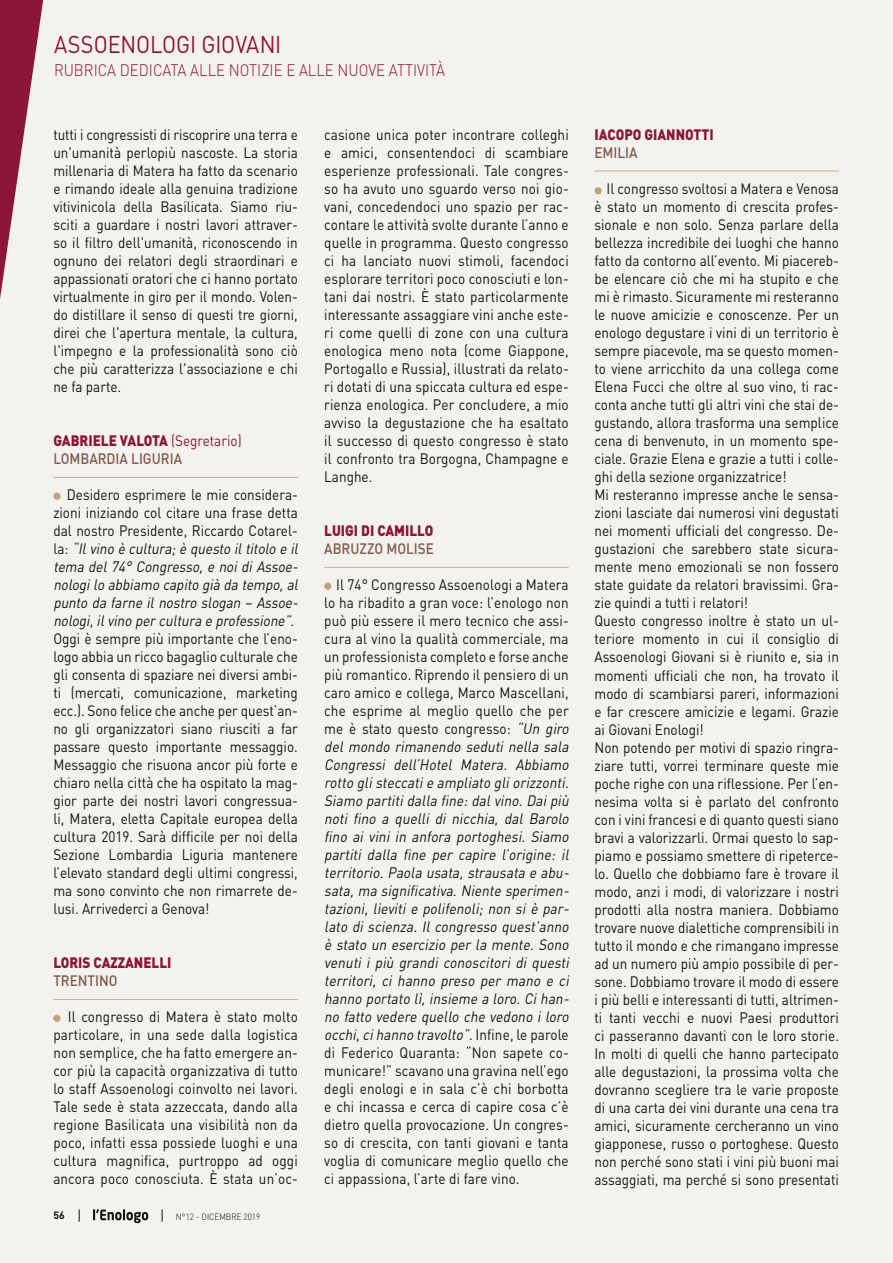
<style>
.page{position:relative;width:893px;height:1263px;background:#f3f2ee}
.page>*{position:absolute;margin:0;border:0;box-sizing:border-box;transform-origin:0 0}
.t1{font:24px "DIN";letter-spacing:-.01em;color:#8c1538;scale:.9 1}
.t2{font:300 16.5px "DIN";color:#8c1538;scale:.9 1}
.t3{font:15px/18px "DIN";color:#121212;text-align:justify;scale:.9 1}
.t4{font:italic 15px/18px "DIN";color:#121212;scale:.9 1}
.t5{font:500 15px/18px "DIN";color:#815a4d;scale:.9 1}
.t6{font:900 15px "DIN";color:#8c1538;scale:.9 1}
.t7{font:700 10.5px "DIN";color:#121212}
.t8{font:300 9px "DIN";color:#121212;scale:.9 1}
.s1{font-weight:900;color:#8c1538}
.s2{font-weight:400;color:#8c1538}
.s3{font-style:normal}
</style>
<div class="page">
<svg style="left:93px;top:1209px;width:55px;height:14px"></svg>
<svg style="left:79px;top:1209px;width:1px;height:13px"></svg>
<svg style="left:162px;top:1209px;width:1px;height:13px"></svg>
<svg style="left:0;top:0;width:44px;height:299px"></svg>
<hr style="left:53px;top:477px;width:245px;height:1px;background:#cdb191">
<div style="left:53px;top:493px;width:8px;height:7px;background:#c2a17e;border-radius:50%"></div>
<hr style="left:53px;top:999px;width:245px;height:1px;background:#cdb191">
<div style="left:53px;top:1015px;width:8px;height:7px;background:#c2a17e;border-radius:50%"></div>
<hr style="left:324px;top:567px;width:245px;height:1px;background:#cdb191">
<div style="left:324px;top:583px;width:7px;height:7px;background:#c2a17e;border-radius:50%"></div>
<hr style="left:594px;top:171px;width:245px;height:1px;background:#cdb191">
<div style="left:594px;top:187px;width:8px;height:7px;background:#c2a17e;border-radius:50%"></div>
<h1 class="t1" style="left:54px;top:30px;width:254px">ASSOENOLOGI GIOVANI</h1>
<p class="t2" style="left:54px;top:60px;width:436px">RUBRICA DEDICATA ALLE NOTIZIE E ALLE NUOVE ATTIVITÀ</p>
<p class="t3" style="left:53px;top:125px;width:273px">tutti i congressisti di riscoprire una terra e un'umanità perlopiù nascoste. La storia millenaria di Matera ha fatto da scenario e rimando ideale alla genuina tradizione vitivinicola della Basilicata. Siamo riu&shy;sciti a guardare i nostri lavori attraver&shy;so il filtro dell'umanità, riconoscendo in ognuno dei relatori degli straordinari e appassionati oratori che ci hanno portato virtualmente in giro per il mondo. Volen&shy;do distillare il senso di questi tre giorni, direi che l'apertura mentale, la cultura, l'impegno e la professionalità sono ciò che più caratterizza l'associazione e chi ne fa parte.</p>
<p class="t5" style="left:53px;top:431px;width:211px"><span class="s1">GABRIELE VALOTA</span> <span class="s2">(Segretario)<br></span>LOMBARDIA LIGURIA</p>
<p class="t4" style="left:53px;top:485px;width:277px;text-indent:14px"><span class="s3">Desidero esprimere le mie considera&shy;zioni iniziando col citare una frase detta dal nostro Presidente, Riccardo Cotarel&shy;l a :</span> “Ilvino è cultura;è questo iltitolo e il tema del 74° Congresso, e noi di Assoe&shy;nologilo abbiamo capito già da tempo,al punto da farne il nostro slogan – Assoe&shy;nologi,ilvino percultura e professione”.</p>
<p class="t3" style="left:53px;top:629px;width:273px">Oggi è sempre più importante che l’eno&shy;logo abbia un ricco bagaglio culturale che gli consenta di spaziare nei diversi ambi&shy;ti (mercati, comunicazione, marketing ecc.). Sono felice che anche per quest’an&shy;no gli organizzatori siano riusciti a far passare questo importante messaggio.<br>Messaggio che risuona ancor più forte e chiaro nella città che ha ospitato la mag&shy;gior parte dei nostri lavori congressua&shy;li, Matera, eletta Capitale europea della cultura 2019. Sarà difficile per noi della Sezione Lombardia Liguria mantenere l’elevato standard degli ultimi congressi, ma sono convinto che non rimarrete de&shy;lusi. Arrivederci a Genova!</p>
<p class="t6" style="left:53px;top:952px;width:133px">LORIS CAZZANELLI</p>
<p class="t5" style="left:53px;top:971px;width:73px">TRENTINO</p>
<p class="t3" style="left:53px;top:1007px;width:273px;text-indent:14px">Il congresso di Matera è stato molto particolare, in una sede dalla logistica non semplice, che ha fatto emergere an&shy;cor più la capacità organizzativa di tutto lo staff Assoenologi coinvolto nei lavori.<br>Tale sede è stata azzeccata, dando alla regione Basilicata una visibilità non da poco, infatti essa possiede luoghi e una cultura magnifica, purtroppo ad oggi ancora poco conosciuta. È stata un’oc-</p>
<p class="t7" style="left:54px;top:1208px;width:13px">56</p>
<p class="t8" style="left:176px;top:1211px;width:95px">N°12 - DICEMBRE 2019</p>
<p class="t3" style="left:324px;top:125px;width:273px">casione unica poter incontrare colleghi e amici, consentendoci di scambiare esperienze professionali. Tale congres&shy;so ha avuto uno sguardo verso noi gio&shy;vani, concedendoci uno spazio per rac&shy;contare le attività svolte durante l’anno e quelle in programma. Questo congresso ci ha lanciato nuovi stimoli, facendoci esplorare territori poco conosciuti e lon&shy;tani dai nostri. È stato particolarmente interessante assaggiare vini anche este&shy;ri come quelli di zone con una cultura enologica meno nota (come Giappone, Portogallo e Russia), illustrati da relato&shy;ri dotati di una spiccata cultura ed espe&shy;rienza enologica. Per concludere, a mio avviso la degustazione che ha esaltato il successo di questo congresso è stato il confronto tra Borgogna, Champagne e Langhe.</p>
<p class="t6" style="left:324px;top:520px;width:123px">LUIGI DI CAMILLO</p>
<p class="t5" style="left:324px;top:539px;width:123px">ABRUZZO MOLISE</p>
<p class="t4" style="left:324px;top:575px;width:277px;text-indent:12px"><span class="s3">Il 74° Congresso Assoenologi a Matera lo ha ribadito a gran voce: l’enologo non può più essere il mero tecnico che assi&shy;cura al vino la qualità commerciale, ma un professionista completo e forse anche più romantico. Riprendo il pensiero di un caro amico e collega, Marco Mascellani, che esprime al meglio quello che per me è stato questo congresso:</span> “Un giro del mondo rimanendo seduti nella sala Congressi dell’Hotel Matera. Abbiamo rotto glisteccatie ampliato gliorizzonti.<br>Siamo partitidalla fine:dalvino.Daipiù noti fino a quelli di nicchia, dal Barolo fino ai vini in anfora portoghesi. Siamo partiti dalla fine per capire l’origine: il territorio. Paola usata, strausata e abu&shy;sata, ma significativa. Niente sperimen&shy;tazioni, lieviti e polifenoli; non si è par&shy;lato di scienza. Il congresso quest’anno è stato un esercizio per la mente. Sono venuti i più grandi conoscitori di questi territori, ci hanno preso per mano e ci hanno portato lì, insieme a loro. Ci han&shy;no fatto vedere quello che vedono i loro occhi,cihanno travolto”<span class="s3">. I n fi n e , le p a ro le di Federico Quaranta: “Non sapete co&shy;municare!” scavano una gravina nell’ego degli enologi e in sala c’è chi borbotta e chi incassa e cerca di capire cosa c’è dietro quella provocazione. Un congres&shy;so di crescita, con tanti giovani e tanta voglia di comunicare meglio quello che ci appassiona, l’arte di fare vino.</span></p>
<p class="t6" style="left:594px;top:125px;width:134px">IACOPO GIANNOTTI</p>
<p class="t5" style="left:594px;top:143px;width:50px">EMILIA</p>
<p class="t3" style="left:594px;top:180px;width:273px;text-align:left;text-indent:12px">Il congresso svoltosi a Matera e Venosa è stato un momento di crescita profes&shy;sionale e non solo. Senza parlare della bellezza incredibile dei luoghi che hanno fatto da contorno all’evento. Mi piacereb&shy;be elencare ciò che mi ha stupito e che mi è rimasto. Sicuramente mi resteranno le nuove amicizie e conoscenze. Per un enologo degustare i vini di un territorio è sempre piacevole, ma se questo momen&shy;to viene arricchito da una collega come Elena Fucci che oltre al suo vino, ti rac&shy;conta anche tutti gli altri vini che stai de&shy;gustando, allora trasforma una semplice cena di benvenuto, in un momento spe&shy;ciale. Grazie Elena e grazie a tutti i colle&shy;ghi della sezione organizzatrice!<br>Mi resteranno impresse anche le sensa&shy;zioni lasciate dai numerosi vini degustati nei momenti ufficiali del congresso. De&shy;gustazioni che sarebbero state sicura&shy;mente meno emozionali se non fossero state guidate da relatori bravissimi. Gra&shy;zie quindi a tutti i relatori!<br>Questo congresso inoltre è stato un ul&shy;teriore momento in cui il consiglio di Assoenologi Giovani si è riunito e, sia in momenti ufficiali che non, ha trovato il modo di scambiarsi pareri, informazioni e far crescere amicizie e legami. Grazie ai Giovani Enologi!<br>Non potendo per motivi di spazio ringra&shy;ziare tutti, vorrei terminare queste mie poche righe con una riflessione. Per l’en&shy;nesima volta si è parlato del confronto con i vini francesi e di quanto questi siano bravi a valorizzarli. Ormai questo lo sap&shy;piamo e possiamo smettere di ripeterce&shy;lo. Quello che dobbiamo fare è trovare il modo, anzi i modi, di valorizzare i nostri prodotti alla nostra maniera. Dobbiamo trovare nuove dialettiche comprensibili in tutto il mondo e che rimangano impresse ad un numero più ampio possibile di per&shy;sone. Dobbiamo trovare il modo di essere i più belli e interessanti di tutti, altrimen&shy;ti tanti vecchi e nuovi Paesi produttori ci passeranno davanti con le loro storie.<br>In molti di quelli che hanno partecipato alle degustazioni, la prossima volta che dovranno scegliere tra le varie proposte di una carta dei vini durante una cena tra amici, sicuramente cercheranno un vino giapponese, russo o portoghese. Questo non perché sono stati i vini più buoni mai assaggiati, ma perché si sono presentati</p>
</div>
